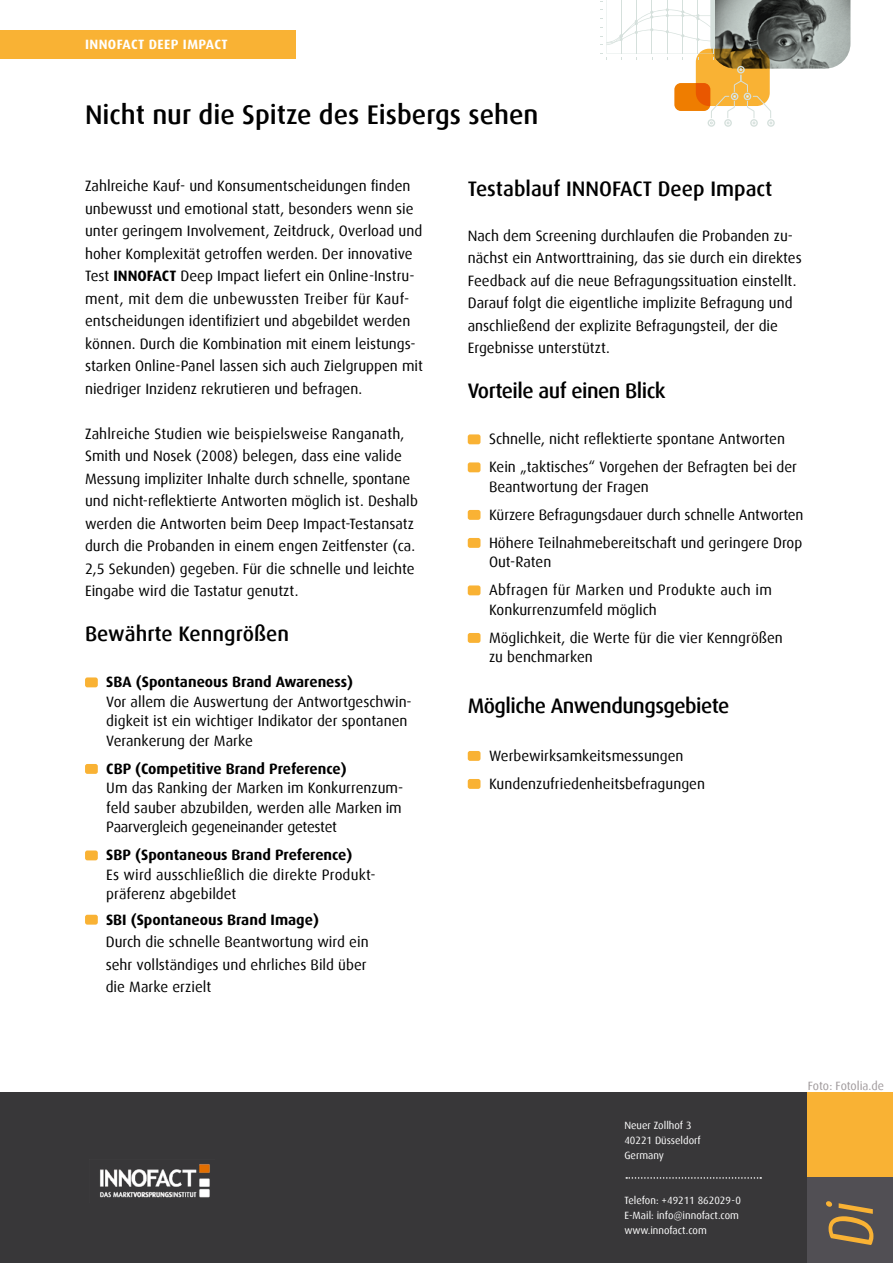
<style>
.page{position:relative;width:893px;height:1263px;background:#fff}
.page>*{position:absolute;margin:0;border:0;box-sizing:border-box;transform-origin:0 0}
.t1{font:italic 63.45px "Dax";color:#f9b234;scale:.84 1}
.t2{font:500 27px "Dax";color:#000}
.t3{font:500 21px "Dax";color:#000}
.t4{font:500 21px "Dax";letter-spacing:-.025em;color:#000}
.t5{font:15px/22.5px "Dax";color:#000}
.t6{font:700 15px "Dax";color:#000}
.t7{font:15px/28px "Dax";letter-spacing:.02em;color:#000}
.t8{font:700 13.5px "Dax";letter-spacing:.03em;color:#fff}
.t9{font:12px "Dax";letter-spacing:-.005em;color:#a09a9c}
.t10{font:10.5px/15px "Dax";color:#fff}
.s1{font-weight:700}
</style>
<div class="page">
<div style="left:85px;top:677px;width:13px;height:10px;background:#f9b234;border-radius:2px"></div>
<div style="left:85px;top:764px;width:13px;height:10px;background:#f9b234;border-radius:2px"></div>
<div style="left:85px;top:850px;width:13px;height:10px;background:#f9b234;border-radius:2px"></div>
<div style="left:85px;top:915px;width:13px;height:10px;background:#f9b234;border-radius:2px"></div>
<div style="left:468px;top:434px;width:12px;height:10px;background:#f9b234;border-radius:2px"></div>
<div style="left:468px;top:462px;width:12px;height:10px;background:#f9b234;border-radius:2px"></div>
<div style="left:468px;top:510px;width:12px;height:10px;background:#f9b234;border-radius:2px"></div>
<div style="left:468px;top:538px;width:12px;height:10px;background:#f9b234;border-radius:2px"></div>
<div style="left:468px;top:585px;width:12px;height:10px;background:#f9b234;border-radius:2px"></div>
<div style="left:468px;top:633px;width:12px;height:10px;background:#f9b234;border-radius:2px"></div>
<div style="left:468px;top:751px;width:12px;height:10px;background:#f9b234;border-radius:2px"></div>
<div style="left:468px;top:779px;width:12px;height:10px;background:#f9b234;border-radius:2px"></div>
<svg style="left:600px;top:0;width:250px;height:127px"></svg>
<div style="left:0;top:1093px;width:893px;height:170px;background:#383739"></div>
<div style="left:0;top:31px;width:295px;height:28px;background:#f9b234"></div>
<div style="left:808px;top:1093px;width:85px;height:170px;background:#f9b234"></div>
<div style="left:808px;top:1178px;width:85px;height:85px;background:#514f54"></div>
<svg style="left:626px;top:1177px;width:135px;height:2px"></svg>
<img style="left:100px;top:1164px;width:110px;height:34px">
<p class="t8" style="left:85px;top:37px;width:144px">INNOFACT DEEP IMPACT</p>
<h2 class="t2" style="left:85px;top:99px;width:455px">Nicht nur die Spitze des Eisbergs sehen</h2>
<p class="t5" style="left:85px;top:175px;width:339px">Zahlreiche Kauf- und Konsumentscheidungen finden unbewusst und emotional statt, besonders wenn sie unter geringem Involvement, Zeitdruck, Overload und hoher Komplexität getroffen werden. Der innovative Test <span class="s1">INNOFACT</span> Deep Impact liefert ein Online-Instru&shy;ment, mit dem die unbewussten Treiber für Kauf&shy;entscheidungen identifiziert und abgebildet werden können. Durch die Kombination mit einem leistungs&shy;starken Online-Panel lassen sich auch Zielgruppen mit niedriger Inzidenz rekrutieren und befragen.</p>
<p class="t5" style="left:85px;top:422px;width:334px">Zahlreiche Studien wie beispielsweise Ranganath, Smith und Nosek (2008) belegen, dass eine valide Messung impliziter Inhalte durch schnelle, spontane und nicht-reflektierte Antworten möglich ist. Deshalb werden die Antworten beim Deep Impact-Testansatz durch die Probanden in einem engen Zeitfenster (ca.<br>2,5 Sekunden) gegeben. Für die schnelle und leichte Eingabe wird die Tastatur genutzt.</p>
<h3 class="t3" style="left:85px;top:622px;width:206px">Bewährte Kenngrößen</h3>
<p class="t6" style="left:106px;top:674px;width:248px">SBA (Spontaneous Brand Awareness)</p>
<p class="t5" style="left:106px;top:692px;width:307px;line-height:19.5px">Vor allem die Auswertung der Antwortgeschwin&shy;digkeit ist ein wichtiger Indikator der spontanen<br>Verankerung der Marke</p>
<p class="t6" style="left:106px;top:760px;width:242px">CBP (Competitive Brand Preference)</p>
<p class="t5" style="left:106px;top:778px;width:298px;line-height:19.5px;text-align:justify">Um das Ranking der Marken im Konkurrenzum&shy;feld sauber abzubilden, werden alle Marken im Paarvergleich gegeneinander getestet</p>
<p class="t6" style="left:106px;top:847px;width:248px">SBP (Spontaneous Brand Preference)</p>
<p class="t5" style="left:106px;top:865px;width:271px;line-height:19.5px">Es wird ausschließlich die direkte Produkt&shy;präferenz abgebildet</p>
<p class="t6" style="left:106px;top:911px;width:214px">SBI (Spontaneous Brand Image)</p>
<p class="t5" style="left:106px;top:931px;width:264px">Durch die schnelle Beantwortung wird ein sehr vollständiges und ehrliches Bild über die Marke erzielt</p>
<h3 class="t3" style="left:468px;top:177px;width:306px">Testablauf INNOFACT Deep Impact</h3>
<p class="t5" style="left:468px;top:224px;width:336px">Nach dem Screening durchlaufen die Probanden zu&shy;nächst ein Antworttraining, das sie durch ein direktes Feedback auf die neue Befragungssituation einstellt.<br>Darauf folgt die eigentliche implizite Befragung und anschließend der explizite Befragungsteil, der die Ergebnisse unterstützt.</p>
<h3 class="t4" style="left:468px;top:379px;width:199px">Vorteile auf einen Blick</h3>
<p class="t5" style="left:489px;top:425px;width:310px;line-height:28px">Schnelle, nicht reflektierte spontane Antworten<br>Kein „taktisches“ Vorgehen der Befragten bei der</p>
<p class="t5" style="left:489px;top:473px;width:316px;line-height:28px">Beantwortung der Fragen<br>Kürzere Befragungsdauer durch schnelle Antworten<br>Höhere Teilnahmebereitschaft und geringere Drop</p>
<p class="t7" style="left:489px;top:548px;width:285px">Out-Raten<br>Abfragen für Marken und Produkte auch im</p>
<p class="t5" style="left:489px;top:596px;width:295px;line-height:28px">Konkurrenzumfeld möglich<br>Möglichkeit, die Werte für die vier Kenngrößen</p>
<p class="t5" style="left:489px;top:646px;width:105px">zu benchmarken</p>
<h3 class="t4" style="left:468px;top:694px;width:263px">Mögliche Anwendungsgebiete</h3>
<p class="t5" style="left:489px;top:742px;width:218px;line-height:28px">Werbewirksamkeitsmessungen<br>Kundenzufriedenheitsbefragungen</p>
<p class="t10" style="left:624px;top:1118px;width:78px">Neuer Zollhof 3<br>40221 Düsseldorf<br>Germany</p>
<p class="t10" style="left:624px;top:1193px;width:118px">Telefon: +49211 862029-0<br>E-Mail: info@innofact.com www.innofact.com</p>
<p class="t9" style="left:808px;top:1079px;width:78px">Foto: Fotolia.de</p>
<h1 class="t1" style="left:816px;top:1246px;width:56px;rotate:-90deg">Di</h1>
</div>
